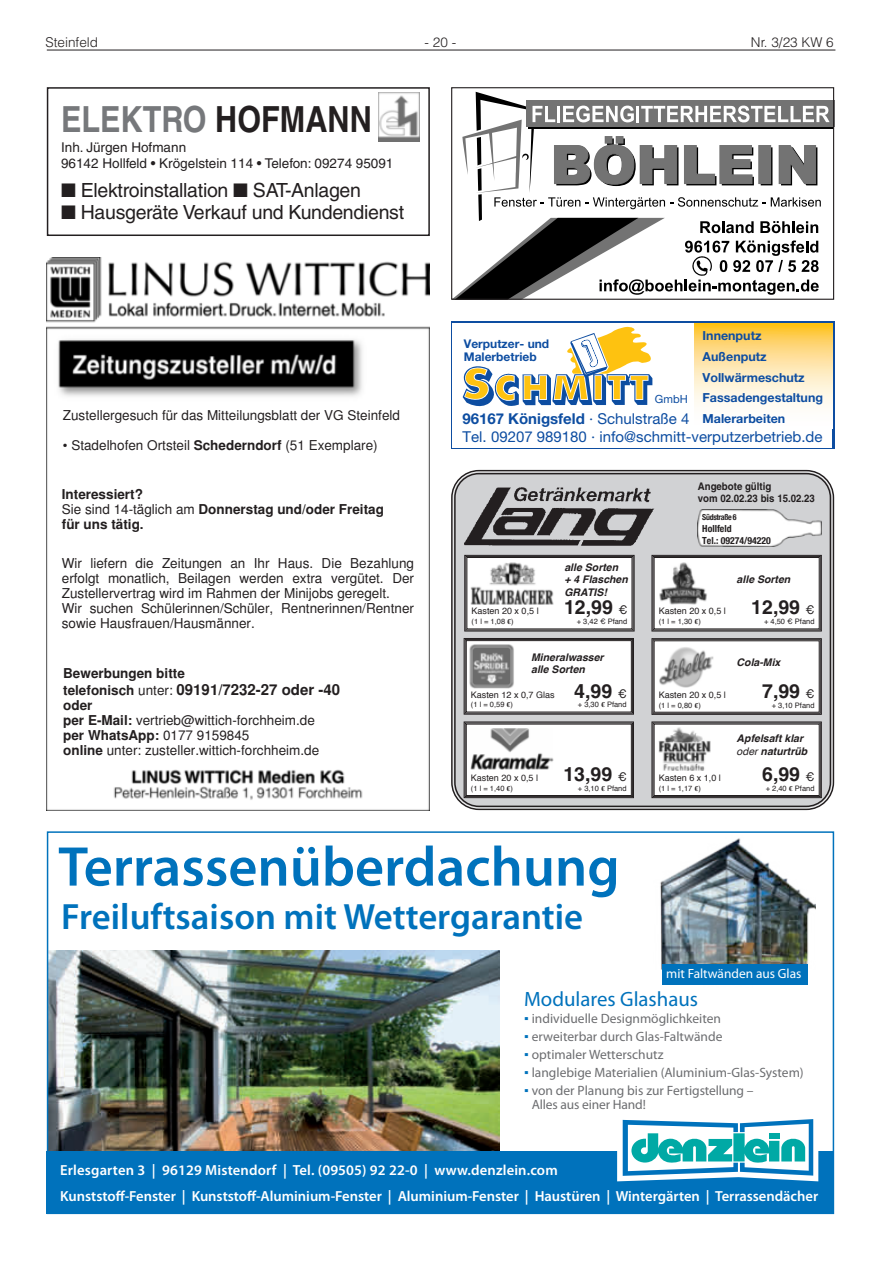
<style>
.page{position:relative;width:881px;height:1263px;background:#fff}
.page>*{position:absolute;margin:0;border:0;box-sizing:border-box;transform-origin:0 0}
.t1{font:600 56.4px "Myriad Pro";color:#0072bc}
.t2{font:600 36.75px "Myriad Pro";color:#0072bc}
.t3{font:700 36px "Helvetica LT";color:#76787b;scale:.85 1}
.t4{font:20.85px "Myriad Pro";color:#0072bc}
.t5{font:19.5px "Helvetica LT";letter-spacing:-.015em;color:#231f20}
.t6{font:700 19.5px "Helvetica";color:#231f20}
.t7{font:15px "Helvetica Neue Roman";color:#0d4da1}
.t8{font:15px "Helvetica Neuebold";color:#0d4da1}
.t9{font:700 15px "Nimbus San L";color:#231f20}
.t10{font:600 14.55px/25.7px "Myriad Pro";color:#fff}
.t11{font:13.5px/15px "Nimbus San L";color:#231f20}
.t12{font:13.5px/14.9px "Myriad Pro";color:#6c6d70}
.t13{font:700 13.5px/14.7px "Nimbus San L";color:#231f20}
.t14{font:13.5px/15.9px "Helvetica LT";color:#231f20}
.t15{font:300 13.5px "Helvetica LT";color:#231f20}
.t16{font:13.35px "Myriad Pro";color:#fff}
.t17{font:12.45px/20.9px "Helvetica Neuebold";color:#0d4da1}
.t18{font:12px/13px "Helvetica Neuebold";color:#0d4da1}
.t19{font:11.25px "Helvetica Neue Roman";color:#0d4da1}
.t20{font:italic 700 10.5px/12.6px "Helvetica";color:#231f20}
.t21{font:700 10.5px/11.6px "Helvetica";color:#231f20;scale:.92 1}
.t22{font:700 condensed 9.75px/12px "Helvetica Neue";color:#231f20}
.t23{font:9px "Helvetica";color:#231f20}
.t24{font:700 condensed 8.25px "Helvetica Neue";letter-spacing:-.04em;color:#231f20;scale:.96 1}
.t25{font:7.5px "Helvetica";color:#231f20}
.s1{color:#231f20}
.s2{font-weight:700}
.s3{font-weight:400}
.s4{font-size:13.5px}
.s5{font-weight:400;font-size:13.5px}
.s6{font-family:"Helvetica Neue Roman"}
.s7{font-size:12.45px}
.s8{font-weight:400;font-size:12px}
.s9{font-family:"Linotype Euro Font Ato F"}
.s10{font-weight:700;font-size:19.5px}
.s11{font-size:12px}
.s12{font-family:"Times New Roman";color:#0072bc}
</style>
<div class="page">
<hr style="left:47px;top:50px;width:788px;height:1px;background:#231f20">
<img style="left:50px;top:950px;width:449px;height:202px">
<img style="left:660px;top:838px;width:154px;height:147px">
<div style="left:661px;top:964px;width:146px;height:20px;background:#0072bc"></div>
<div style="left:47px;top:1152px;width:786px;height:62px;background:#0072bc"></div>
<svg style="left:617px;top:1119px;width:201px;height:62px"></svg>
<div style="left:47px;top:831px;width:786px;height:383px;border:2px solid #0072bc"></div>
<div style="left:47px;top:87px;width:382px;height:149px;border:2px solid #231f20"></div>
<img style="left:378px;top:92px;width:41px;height:49px">
<img style="left:47px;top:257px;width:382px;height:553px">
<div style="left:453px;top:472px;width:378px;height:336px;background:#d1d2d4;border-radius:26px"></div>
<div style="left:454px;top:473px;width:376px;height:334px;border:1px solid #231f20;border-radius:24px"></div>
<img style="left:697px;top:509px;width:124px;height:38px">
<div style="left:703px;top:514px;width:69px;height:29px;background:#fff"></div>
<img style="left:464px;top:487px;width:191px;height:59px">
<svg style="left:651px;top:554px;width:170px;height:78px;background:#f2f1f1"></svg>
<div style="left:652px;top:556px;width:168px;height:74px;border:1px solid #231f20"></div>
<div style="left:653px;top:557px;width:166px;height:72px;border:1px solid #231f20"></div>
<div style="left:651px;top:638px;width:170px;height:77px;background:#fff"></div>
<div style="left:652px;top:639px;width:168px;height:74px;border:1px solid #231f20"></div>
<div style="left:653px;top:640px;width:166px;height:73px;border:1px solid #231f20"></div>
<svg style="left:464px;top:554px;width:170px;height:78px;background:#efefef"></svg>
<div style="left:465px;top:556px;width:168px;height:74px;border:1px solid #231f20"></div>
<div style="left:466px;top:557px;width:166px;height:72px;border:1px solid #231f20"></div>
<svg style="left:463px;top:638px;width:171px;height:77px;background:#efeeef"></svg>
<div style="left:465px;top:639px;width:167px;height:74px;border:1px solid #231f20"></div>
<div style="left:465px;top:640px;width:166px;height:72px;border:1px solid #231f20"></div>
<img style="left:470px;top:562px;width:82px;height:42px">
<svg style="left:651px;top:721px;width:170px;height:77px;background:#f3f2f2"></svg>
<div style="left:652px;top:723px;width:168px;height:74px;border:1px solid #231f20"></div>
<div style="left:653px;top:724px;width:166px;height:72px;border:1px solid #231f20"></div>
<img style="left:658px;top:646px;width:55px;height:42px">
<img style="left:657px;top:560px;width:51px;height:45px">
<img style="left:658px;top:726px;width:53px;height:45px">
<img style="left:468px;top:643px;width:46px;height:45px">
<svg style="left:463px;top:721px;width:171px;height:77px;background:#ededed"></svg>
<div style="left:465px;top:723px;width:167px;height:74px;border:1px solid #231f20"></div>
<div style="left:465px;top:724px;width:166px;height:72px;border:1px solid #231f20"></div>
<img style="left:470px;top:728px;width:83px;height:41px">
<div style="left:451px;top:321px;width:382px;height:128px;background:linear-gradient(to right,#fff,#fff)"></div>
<div style="left:452px;top:323px;width:380px;height:124px;background:#fff"></div>
<svg style="left:694px;top:323px;width:138px;height:84px;background:#fee3a1"></svg>
<svg style="left:462px;top:327px;width:190px;height:80px"></svg>
<svg style="left:453px;top:92px;width:376px;height:206px"></svg>
<div style="left:451px;top:87px;width:382px;height:213px;border:1px solid #231f20"></div>
<p class="t15" style="left:45px;top:34px;width:54px">Steinfeld</p>
<p class="t15" style="left:424px;top:34px;width:33px">- 20 -</p>
<p class="t15" style="left:750px;top:34px;width:84px">Nr. 3/23 KW 6</p>
<h3 class="t3" style="left:61px;top:97px;width:367px">ELEKTRO <span class="s1">HOFMANN</span></h3>
<p class="t14" style="left:61px;top:139px;width:334px">Inh. Jürgen Hofmann<br>96142 Hollfeld • Krögelstein 114 • Telefon: 09274 95091</p>
<h3 class="t5" style="left:61px;top:179px;width:301px">■ Elektroinstallation ■ SAT-Anlagen</h3>
<h3 class="t5" style="left:61px;top:201px;width:344px">■ Hausgeräte Verkauf und Kundendienst</h3>
<p class="t11" style="left:63px;top:408px;width:338px">Zustellergesuch für das Mitteilungsblatt der VG Steinfeld</p>
<p class="t11" style="left:63px;top:438px;width:316px">• Stadelhofen Ortsteil <span class="s2">Schederndorf</span> (51 Exemplare)</p>
<p class="t13" style="left:62px;top:488px;width:323px">Interessiert?<br><span class="s3">Sie sind 14-täglich am</span> Donnerstag und/oder Freitag für uns tätig.</p>
<p class="t11" style="left:62px;top:556px;width:353px">Wir liefern die Zeitungen an Ihr Haus. Die Bezahlung erfolgt monatlich, Beilagen werden extra vergütet. Der Zustellervertrag wird im Rahmen der Minijobs geregelt.<br>Wir suchen Schülerinnen/Schüler, Rentnerinnen/Rentner sowie Hausfrauen/Hausmänner.</p>
<p class="t13" style="left:63px;top:667px;width:123px">Bewerbungen bitte</p>
<p class="t9" style="left:63px;top:680px;width:278px"><span class="s4">telefonisch</span> <span class="s5">unter:</span> 09191/7232-27 oder -40</p>
<p class="t11" style="left:63px;top:698px;width:257px"><span class="s2">oder<br>per E-Mail:</span> vertrieb@wittich-forchheim.de <span class="s2">per WhatsApp:</span> 0177 9159845<br><span class="s2">online</span> unter: zusteller.wittich-forchheim.de</p>
<p class="t17" style="left:702px;top:325px;width:122px">Innenputz<br>Außenputz<br>Vollwärmeschutz<br>Fassadengestaltung</p>
<p class="t8" style="left:462px;top:409px;width:324px">96167 Königsfeld <span class="s6">· Schulstraße 4</span> <span class="s7">Malerarbeiten</span></p>
<p class="t7" style="left:462px;top:428px;width:361px">Tel. 09207 989180 · info@schmitt-verputzerbetrieb.de</p>
<p class="t18" style="left:463px;top:337px;width:87px">Verputzer- und<br>Malerbetrieb</p>
<p class="t19" style="left:654px;top:393px;width:34px">GmbH</p>
<p class="t21" style="left:697px;top:481px;width:129px">Angebote gültig<br>vom 02.02.23 bis 15.02.23</p>
<p class="t24" style="left:702px;top:510px;width:37px">Südstraße 6</p>
<p class="t22" style="left:702px;top:522px;width:70px">Hollfeld<br>Tel.: 09274/94220</p>
<p class="t20" style="left:564px;top:561px;width:65px">alle Sorten<br>+ 4 Flaschen<br>GRATIS!</p>
<p class="t20" style="left:736px;top:572px;width:55px">alle Sorten</p>
<p class="t23" style="left:471px;top:604px;width:69px">Kasten 20 x 0,5 l</p>
<h3 class="t6" style="left:564px;top:596px;width:65px">12,99 <span class="s8">€</span></h3>
<p class="t25" style="left:471px;top:616px;width:44px">(1 l = 1,08 <span class="s9">P</span>)</p>
<p class="t25" style="left:576px;top:616px;width:52px">+ 3,42 € Pfand</p>
<p class="t23" style="left:658px;top:604px;width:69px">Kasten 20 x 0,5 l</p>
<h3 class="t6" style="left:751px;top:596px;width:65px">12,99 <span class="s8">€</span></h3>
<p class="t25" style="left:658px;top:616px;width:44px">(1 l = 1,30 <span class="s9">P</span>)</p>
<p class="t25" style="left:763px;top:616px;width:52px">+ 4,50 € Pfand</p>
<p class="t20" style="left:531px;top:651px;width:74px">Mineralwasser alle Sorten</p>
<p class="t20" style="left:736px;top:656px;width:45px">Cola-Mix</p>
<p class="t23" style="left:471px;top:687px;width:157px">Kasten 12 x 0,7 Glas <span class="s10">4,99</span> <span class="s11">€</span></p>
<p class="t25" style="left:471px;top:699px;width:44px">(1 l = 0,59 <span class="s9">P</span>)</p>
<p class="t25" style="left:577px;top:699px;width:50px">+ 3,30 <span class="s9">P</span> Pfand</p>
<p class="t23" style="left:658px;top:688px;width:69px">Kasten 20 x 0,5 l</p>
<h3 class="t6" style="left:761px;top:679px;width:54px">7,99 <span class="s8">€</span></h3>
<p class="t25" style="left:658px;top:699px;width:44px">(1 l = 0,80 <span class="s9">P</span>)</p>
<p class="t25" style="left:771px;top:699px;width:44px">+ 3,10 Pfand</p>
<p class="t20" style="left:736px;top:732px;width:72px">Apfelsaft klar <span class="s3">oder</span> naturtrüb</p>
<p class="t23" style="left:471px;top:771px;width:69px">Kasten 20 x 0,5 l</p>
<h3 class="t6" style="left:563px;top:762px;width:65px">13,99 <span class="s8">€</span></h3>
<p class="t25" style="left:471px;top:782px;width:44px">(1 l = 1,40 <span class="s9">P</span>)</p>
<p class="t25" style="left:577px;top:782px;width:50px">+ 3,10 <span class="s9">P</span> Pfand</p>
<p class="t23" style="left:658px;top:771px;width:64px">Kasten 6 x 1,0 l</p>
<h3 class="t6" style="left:761px;top:762px;width:54px">6,99 <span class="s8">€</span></h3>
<p class="t25" style="left:658px;top:782px;width:44px">(1 l = 1,17 <span class="s9">P</span>)</p>
<p class="t25" style="left:765px;top:782px;width:50px">+ 2,40 <span class="s9">P</span> Pfand</p>
<h1 class="t1" style="left:58px;top:831px;width:562px">Terrassenüberdachung</h1>
<h2 class="t2" style="left:61px;top:893px;width:523px">Freiluftsaison mit Wettergarantie</h2>
<p class="t16" style="left:666px;top:965px;width:137px">mit Faltwänden aus Glas</p>
<h3 class="t4" style="left:524px;top:986px;width:175px">Modulares Glashaus</h3>
<p class="t12" style="left:524px;top:1011px;width:198px"><span class="s12">▪</span> individuelle Designmöglichkeiten</p>
<p class="t12" style="left:524px;top:1029px;width:200px"><span class="s12">▪</span> erweiterbar durch Glas-Faltwände</p>
<p class="t12" style="left:524px;top:1047px;width:141px"><span class="s12">▪</span> optimaler Wetterschutz</p>
<p class="t12" style="left:524px;top:1065px;width:281px"><span class="s12">▪</span> langlebige Materialien (Aluminium-Glas-System)</p>
<p class="t12" style="left:531px;top:1082px;width:223px;text-indent:-8px"><span class="s12">▪</span> von der Planung bis zur Fertigstellung –<br>Alles aus einer Hand!</p>
<p class="t10" style="left:60px;top:1157px;width:759px">Erlesgarten 3 | 96129 Mistendorf | Tel. (09505) 92 22-0 | www.denzlein.com<br>Kunststoff-Fenster | Kunststoff-Aluminium-Fenster | Aluminium-Fenster | Haustüren | Wintergärten | Terrassendächer</p>
</div>
